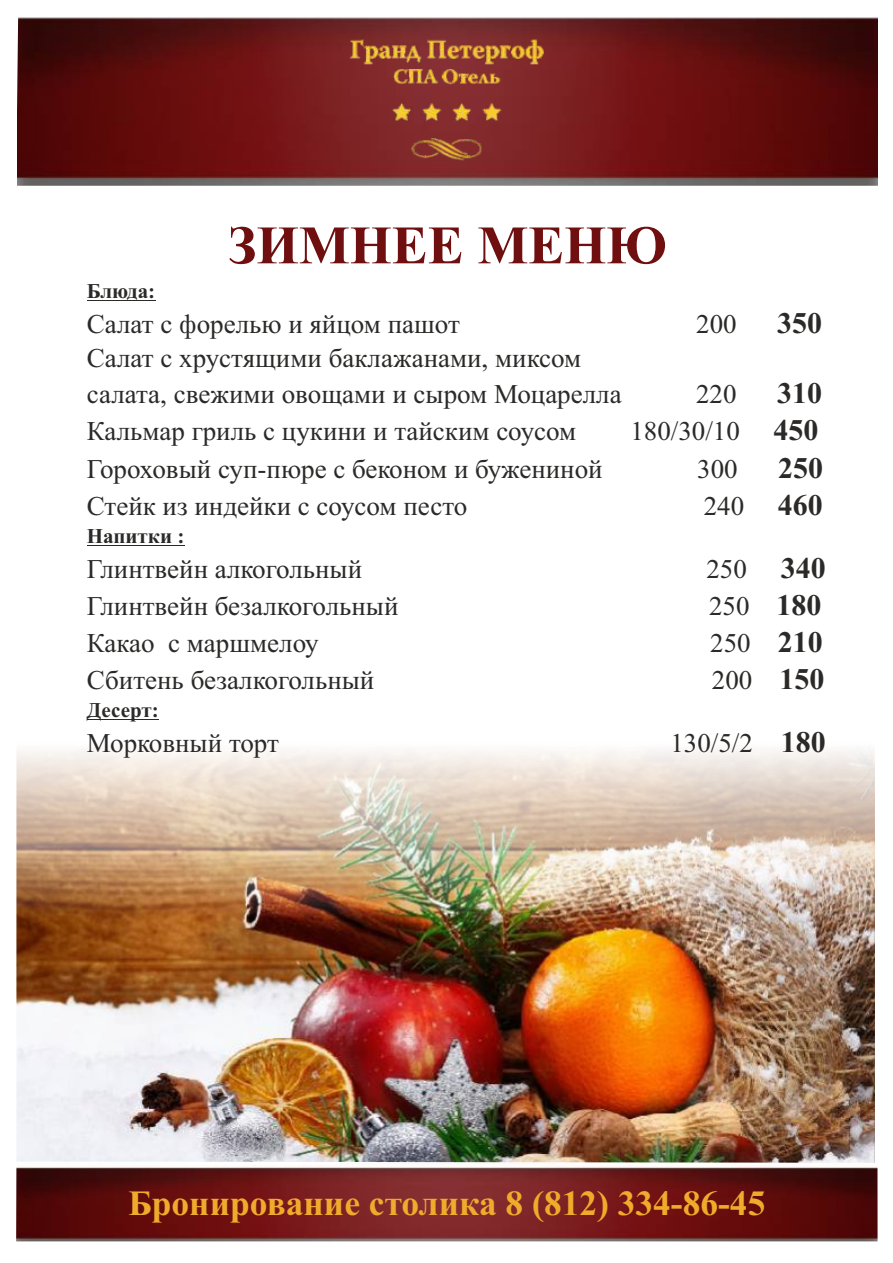
<style>
.page{position:relative;width:893px;height:1263px;background:#fff}
.page>*{position:absolute;margin:0;border:0;box-sizing:border-box;transform-origin:0 0}
.t1{font:700 54px "Times New Roman";color:#6f0f10}
.t2{font:700 35.4px "Times New Roman";color:#f0ab2c}
.t3{font:700 30px "Times New Roman";color:#2b2a29}
.t4{font:27px/36.3px "Times New Roman";color:#2b2a29}
.t5{font:700 21px "Times New Roman";color:#2b2a29}
.s1{font-weight:700;font-size:30px}
</style>
<div class="page">
<img style="left:17px;top:17px;width:861px;height:169px">
<img style="left:317px;top:27px;width:262px;height:145px">
<img style="left:16px;top:1167px;width:861px;height:74px">
<img style="left:16px;top:751px;width:859px;height:412px">
<hr style="left:87px;top:300px;width:68px;height:1px;background:#2b2a29">
<hr style="left:87px;top:545px;width:97px;height:1px;background:#2b2a29">
<hr style="left:87px;top:719px;width:72px;height:1px;background:#2b2a29">
<h1 class="t1" style="left:228px;top:227px;width:440px">ЗИМНЕЕ МЕНЮ</h1>
<p class="t5" style="left:87px;top:284px;width:70px">Блюда:</p>
<p class="t4" style="left:87px;top:308px;width:374px">Салат с форелью и яйцом пашот</p>
<p class="t4" style="left:696px;top:308px;width:42px">200</p>
<p class="t3" style="left:777px;top:313px;width:46px">350</p>
<p class="t4" style="left:87px;top:342px;width:536px">Салат с хрустящими баклажанами, миксом салата, свежими овощами и сыром Моцарелла</p>
<p class="t4" style="left:696px;top:379px;width:42px">220</p>
<p class="t3" style="left:777px;top:383px;width:46px">310</p>
<p class="t4" style="left:87px;top:416px;width:491px">Кальмар гриль с цукини и тайским соусом</p>
<p class="t4" style="left:630px;top:416px;width:190px">180/30/10 <span class="s1">450</span></p>
<p class="t4" style="left:87px;top:453px;width:517px">Гороховый суп-пюре с беконом и бужениной</p>
<p class="t4" style="left:697px;top:453px;width:42px">300</p>
<p class="t3" style="left:778px;top:457px;width:46px">250</p>
<p class="t4" style="left:87px;top:490px;width:382px">Стейк из индейки с соусом песто</p>
<p class="t4" style="left:704px;top:490px;width:121px">240 <span class="s1">460</span></p>
<p class="t5" style="left:87px;top:528px;width:99px">Напитки :</p>
<p class="t4" style="left:87px;top:553px;width:277px">Глинтвейн алкогольный</p>
<p class="t4" style="left:706px;top:553px;width:121px">250 <span class="s1">340</span></p>
<p class="t4" style="left:87px;top:590px;width:313px">Глинтвейн безалкогольный</p>
<p class="t4" style="left:709px;top:590px;width:114px">250 <span class="s1">180</span></p>
<p class="t4" style="left:87px;top:627px;width:233px">Какао с маршмелоу</p>
<p class="t4" style="left:710px;top:627px;width:114px">250 <span class="s1">210</span></p>
<p class="t4" style="left:87px;top:664px;width:289px">Сбитень безалкогольный</p>
<p class="t4" style="left:712px;top:664px;width:114px">200 <span class="s1">150</span></p>
<p class="t5" style="left:87px;top:703px;width:73px">Десерт:</p>
<p class="t4" style="left:87px;top:727px;width:194px">Морковный торт</p>
<p class="t4" style="left:670px;top:727px;width:157px">130/5/2 <span class="s1">180</span></p>
<h2 class="t2" style="left:128px;top:1191px;width:638px">Бронирование столика 8 (812) 334-86-45</h2>
</div>
